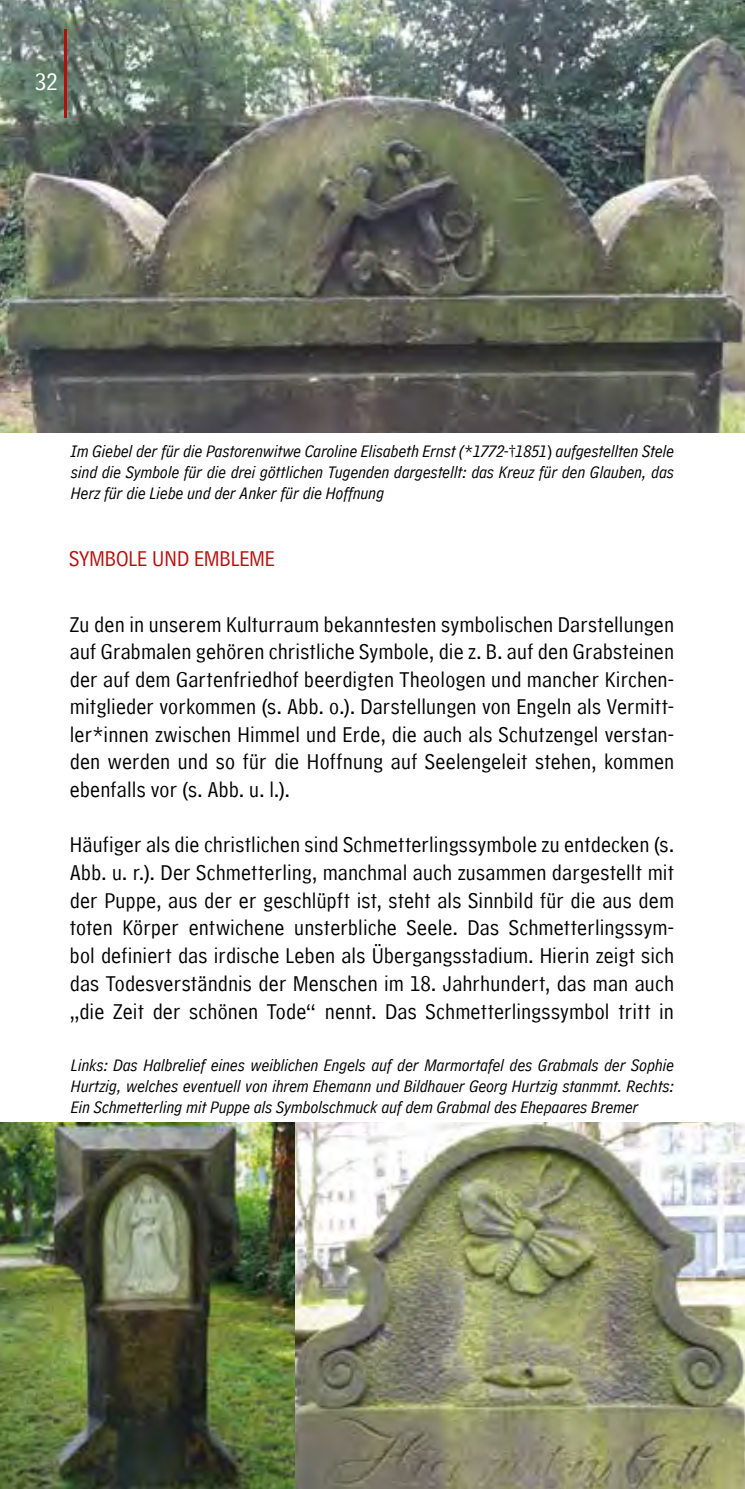
<style>
.page{position:relative;width:745px;height:1489px;background:#fff}
.page>*{position:absolute;margin:0;border:0;box-sizing:border-box;transform-origin:0 0}
.t1{font:25px "Hannover Millennial Comment";color:#fff}
.t2{font:22.5px/27.5px "Hannover Millennial Comment";letter-spacing:.01em;color:#000;text-align:justify}
.t3{font:22.5px "Hannover Millennial Comment";color:#b70e0c}
.t4{font:italic 17.5px/21px "Hannover Millennial Comment";color:#000;text-align:justify}
.s1{font-style:normal}
</style>
<div class="page">
<img style="left:0;top:0;width:744px;height:433px">
<img style="left:0;top:1122px;width:744px;height:366px">
<hr style="left:64px;top:29px;width:3px;height:88px;background:#b70e0c">
<p class="t1" style="left:36px;top:68px;width:24px">32</p>
<p class="t4" style="left:71px;top:441px;width:604px">Im Giebel der für die Pastorenwitwe Caroline Elisabeth Ernst (*1772-<span class="s1">†</span>1851) aufgestellten Stele sind die Symbole für die drei göttlichen Tugenden dargestellt: das Kreuz für den Glauben, das Herz für die Liebe und der Anker für die Hoffnung</p>
<p class="t3" style="left:69px;top:546px;width:207px">SYMBOLE UND EMBLEME</p>
<p class="t2" style="left:70px;top:611px;width:605px">Zu den in unserem Kulturraum bekanntesten symbolischen Darstellungen auf Grabmalen gehören christliche Symbole, die z. B. auf den Grabsteinen der auf dem Gartenfriedhof beerdigten Theologen und mancher Kirchen&shy;mitglieder vorkommen (s. Abb. o.). Darstellungen von Engeln als Vermitt&shy;ler*innen zwischen Himmel und Erde, die auch als Schutzengel verstan&shy;den werden und so für die Hoffnung auf Seelengeleit stehen, kommen ebenfalls vor (s. Abb. u. l.).</p>
<p class="t2" style="left:70px;top:831px;width:605px">Häufiger als die christlichen sind Schmetterlingssymbole zu entdecken (s.<br>Abb. u. r.). Der Schmetterling, manchmal auch zusammen dargestellt mit der Puppe, aus der er geschlüpft ist, steht als Sinnbild für die aus dem toten Körper entwichene unsterbliche Seele. Das Schmetterlingssym&shy;bol definiert das irdische Leben als Übergangsstadium. Hierin zeigt sich das Todesverständnis der Menschen im 18. Jahrhundert, das man auch „die Zeit der schönen Tode“ nennt. Das Schmetterlingssymbol tritt in</p>
<p class="t4" style="left:71px;top:1054px;width:604px">Links: Das Halbrelief eines weiblichen Engels auf der Marmortafel des Grabmals der Sophie Hurtzig, welches eventuell von ihrem Ehemann und Bildhauer Georg Hurtzig stanmmt. Rechts:<br>Ein Schmetterling mit Puppe als Symbolschmuck auf dem Grabmal des Ehepaares Bremer</p>
</div>
